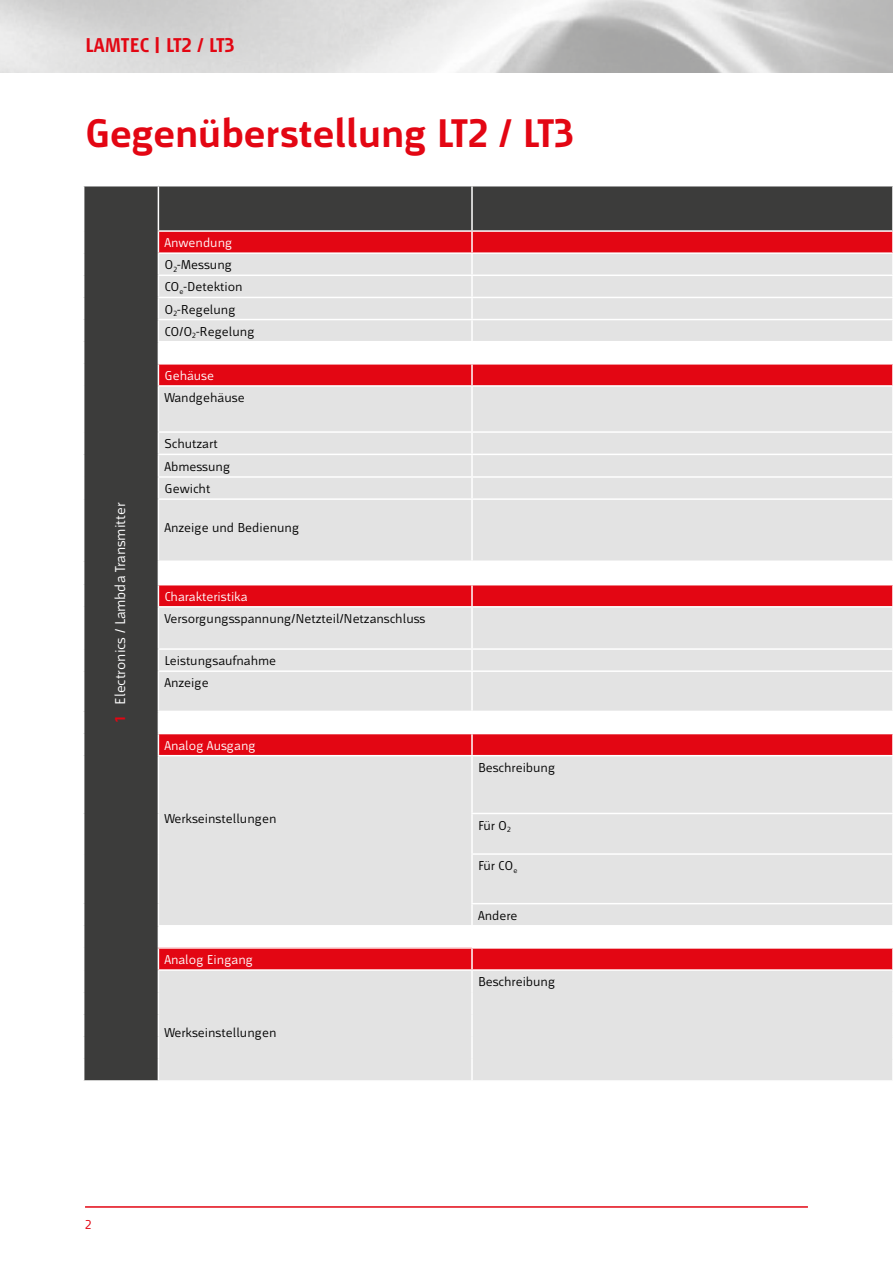
<style>
.page{position:relative;width:893px;height:1263px;background:#fff}
.page>*{position:absolute;margin:0;border:0;box-sizing:border-box;transform-origin:0 0}
.t1{font:700 42px "Mr Jones";color:#e30613}
.t2{font:700 21px "Mr Jones";color:#e30613}
.t3{font:15px "Mr Jones";color:#fff}
.t4{font:13.5px/22.2px "Mr Jones";color:#000}
.t5{font:13.5px "Mr Jones";color:#fff}
.t6{font:13.5px "Mr Jones";color:#e30613}
.s1{font-weight:700;color:#e30613}
.s2{color:#fff}
</style>
<div class="page">
<hr style="left:85px;top:1206px;width:723px;height:2px;background:#e30613">
<div style="left:84px;top:186px;width:808px;height:894px;background:#3c3c3b"></div>
<div style="left:159px;top:232px;width:733px;height:20px;background:#e30613"></div>
<div style="left:159px;top:254px;width:733px;height:826px;background:#e3e3e3"></div>
<svg style="left:159px;top:342px;width:733px;height:605px;background:#e7cfd1"></svg>
<div style="left:158px;top:948px;width:314px;height:22px;background:#e30613"></div>
<hr style="left:158px;top:186px;width:1px;height:44px;background:#fff">
<hr style="left:471px;top:186px;width:2px;height:44px;background:#fff">
<hr style="left:158px;top:230px;width:314px;height:2px;background:#fff">
<hr style="left:472px;top:230px;width:421px;height:2px;background:#fff">
<hr style="left:471px;top:232px;width:2px;height:20px;background:#fff">
<hr style="left:158px;top:252px;width:314px;height:2px;background:#fff">
<hr style="left:472px;top:252px;width:421px;height:2px;background:#fff">
<hr style="left:471px;top:254px;width:2px;height:21px;background:#fff">
<hr style="left:158px;top:275px;width:314px;height:1px;background:#fff">
<hr style="left:472px;top:275px;width:421px;height:1px;background:#fff">
<hr style="left:471px;top:276px;width:2px;height:21px;background:#fff">
<hr style="left:158px;top:297px;width:314px;height:1px;background:#fff">
<hr style="left:472px;top:297px;width:421px;height:1px;background:#fff">
<hr style="left:471px;top:298px;width:2px;height:21px;background:#fff">
<hr style="left:158px;top:319px;width:314px;height:1px;background:#fff">
<hr style="left:472px;top:319px;width:421px;height:1px;background:#fff">
<hr style="left:471px;top:320px;width:2px;height:21px;background:#fff">
<hr style="left:158px;top:341px;width:314px;height:1px;background:#fff">
<hr style="left:472px;top:341px;width:421px;height:1px;background:#fff">
<hr style="left:471px;top:342px;width:2px;height:21px;background:#fff">
<hr style="left:158px;top:363px;width:314px;height:2px;background:#fff">
<svg style="left:158px;top:232px;width:1px;height:153px"></svg>
<hr style="left:472px;top:363px;width:421px;height:2px;background:#fff">
<hr style="left:471px;top:365px;width:2px;height:20px;background:#fff">
<hr style="left:158px;top:385px;width:314px;height:2px;background:#fff">
<hr style="left:158px;top:387px;width:1px;height:44px;background:#fff">
<hr style="left:472px;top:385px;width:421px;height:2px;background:#fff">
<hr style="left:471px;top:387px;width:2px;height:44px;background:#fff">
<svg style="left:892px;top:230px;width:1px;height:156px"></svg>
<hr style="left:158px;top:431px;width:314px;height:2px;background:#fff">
<hr style="left:472px;top:431px;width:421px;height:2px;background:#fff">
<hr style="left:471px;top:433px;width:2px;height:21px;background:#fff">
<hr style="left:158px;top:454px;width:314px;height:1px;background:#fff">
<hr style="left:472px;top:454px;width:421px;height:1px;background:#fff">
<hr style="left:471px;top:455px;width:2px;height:21px;background:#fff">
<hr style="left:158px;top:476px;width:314px;height:2px;background:#fff">
<svg style="left:158px;top:433px;width:1px;height:65px"></svg>
<hr style="left:472px;top:476px;width:421px;height:2px;background:#fff">
<hr style="left:471px;top:478px;width:2px;height:20px;background:#fff">
<hr style="left:158px;top:498px;width:314px;height:2px;background:#fff">
<hr style="left:158px;top:500px;width:1px;height:60px;background:#fff">
<hr style="left:472px;top:498px;width:421px;height:2px;background:#fff">
<hr style="left:471px;top:500px;width:2px;height:60px;background:#fff">
<hr style="left:158px;top:560px;width:314px;height:2px;background:#fff">
<hr style="left:472px;top:560px;width:421px;height:2px;background:#fff">
<hr style="left:471px;top:562px;width:2px;height:22px;background:#fff">
<hr style="left:158px;top:584px;width:314px;height:1px;background:#fff">
<svg style="left:158px;top:562px;width:1px;height:44px"></svg>
<hr style="left:472px;top:584px;width:421px;height:1px;background:#fff">
<hr style="left:471px;top:585px;width:2px;height:21px;background:#fff">
<hr style="left:158px;top:606px;width:314px;height:2px;background:#fff">
<hr style="left:158px;top:608px;width:1px;height:40px;background:#fff">
<hr style="left:472px;top:606px;width:421px;height:2px;background:#fff">
<hr style="left:471px;top:608px;width:2px;height:40px;background:#fff">
<svg style="left:892px;top:585px;width:1px;height:22px"></svg>
<hr style="left:158px;top:648px;width:314px;height:2px;background:#fff">
<svg style="left:158px;top:650px;width:1px;height:20px"></svg>
<hr style="left:472px;top:648px;width:421px;height:2px;background:#fff">
<hr style="left:471px;top:650px;width:2px;height:20px;background:#fff">
<hr style="left:158px;top:670px;width:314px;height:2px;background:#fff">
<hr style="left:158px;top:672px;width:1px;height:39px;background:#fff">
<hr style="left:472px;top:670px;width:421px;height:2px;background:#fff">
<hr style="left:471px;top:672px;width:2px;height:39px;background:#fff">
<hr style="left:158px;top:711px;width:314px;height:1px;background:#fff">
<hr style="left:472px;top:711px;width:421px;height:1px;background:#fff">
<hr style="left:471px;top:712px;width:2px;height:21px;background:#fff">
<hr style="left:158px;top:733px;width:314px;height:1px;background:#fff">
<svg style="left:158px;top:712px;width:1px;height:43px"></svg>
<hr style="left:472px;top:733px;width:421px;height:1px;background:#fff">
<hr style="left:471px;top:734px;width:2px;height:21px;background:#fff">
<hr style="left:158px;top:755px;width:314px;height:1px;background:#fff">
<hr style="left:158px;top:756px;width:1px;height:57px;background:#fff">
<hr style="left:472px;top:755px;width:421px;height:1px;background:#fff">
<hr style="left:471px;top:756px;width:2px;height:57px;background:#fff">
<svg style="left:892px;top:734px;width:1px;height:21px"></svg>
<hr style="left:158px;top:813px;width:1px;height:41px;background:#fff">
<hr style="left:471px;top:813px;width:422px;height:1px;background:#fff">
<hr style="left:471px;top:814px;width:2px;height:39px;background:#fff">
<hr style="left:158px;top:854px;width:1px;height:50px;background:#fff">
<hr style="left:471px;top:853px;width:422px;height:2px;background:#fff">
<hr style="left:471px;top:855px;width:2px;height:48px;background:#fff">
<hr style="left:471px;top:903px;width:422px;height:1px;background:#fff">
<hr style="left:471px;top:904px;width:2px;height:21px;background:#fff">
<hr style="left:158px;top:925px;width:314px;height:1px;background:#fff">
<hr style="left:472px;top:925px;width:421px;height:1px;background:#fff">
<hr style="left:471px;top:926px;width:2px;height:21px;background:#fff">
<hr style="left:158px;top:947px;width:314px;height:2px;background:#fff">
<hr style="left:472px;top:947px;width:421px;height:2px;background:#fff">
<hr style="left:471px;top:949px;width:2px;height:20px;background:#fff">
<hr style="left:158px;top:969px;width:314px;height:2px;background:#fff">
<hr style="left:472px;top:969px;width:421px;height:2px;background:#fff">
<hr style="left:471px;top:971px;width:2px;height:21px;background:#fff">
<hr style="left:471px;top:992px;width:2px;height:22px;background:#fff">
<hr style="left:471px;top:1014px;width:2px;height:22px;background:#fff">
<hr style="left:471px;top:1036px;width:2px;height:23px;background:#fff">
<svg style="left:158px;top:904px;width:1px;height:176px"></svg>
<hr style="left:471px;top:1059px;width:2px;height:21px;background:#fff">
<svg style="left:892px;top:948px;width:1px;height:112px"></svg>
<h2 class="t2" style="left:85px;top:33px;width:151px">LAMTEC | LT2 / LT3</h2>
<h1 class="t1" style="left:85px;top:111px;width:491px">Gegenüberstellung LT2 / LT3</h1>
<p class="t3" style="left:112px;top:722px;width:221px;rotate:-90deg"><span class="s1">1</span> Electronics / Lambda Transmitter</p>
<p class="t4" style="left:164px;top:232px;width:92px"><span class="s2">Anwendung<br></span>O<sub>2</sub>-Messung<br>CO<sub>e</sub>-Detektion<br>O<sub>2</sub>-Regelung<br>CO/O<sub>2</sub>-Regelung</p>
<p class="t5" style="left:164px;top:368px;width:51px">Gehäuse</p>
<p class="t4" style="left:164px;top:387px;width:82px">Wandgehäuse</p>
<p class="t4" style="left:164px;top:432px;width:67px">Schutzart<br>Abmessung<br>Gewicht</p>
<p class="t4" style="left:164px;top:517px;width:136px">Anzeige und Bedienung</p>
<p class="t5" style="left:164px;top:589px;width:85px">Charakteristika</p>
<p class="t4" style="left:164px;top:607px;width:263px">Versorgungsspannung/Netzteil/Netzanschluss</p>
<p class="t4" style="left:164px;top:650px;width:113px">Leistungsaufnahme<br>Anzeige</p>
<p class="t5" style="left:164px;top:738px;width:93px">Analog Ausgang</p>
<p class="t4" style="left:164px;top:807px;width:114px">Werkseinstellungen</p>
<p class="t5" style="left:164px;top:952px;width:90px">Analog Eingang</p>
<p class="t4" style="left:164px;top:1022px;width:114px">Werkseinstellungen</p>
<p class="t4" style="left:478px;top:756px;width:79px">Beschreibung</p>
<p class="t4" style="left:478px;top:814px;width:34px">Für O<sub>2</sub></p>
<p class="t4" style="left:478px;top:855px;width:41px">Für CO<sub>e</sub></p>
<p class="t4" style="left:478px;top:904px;width:41px">Andere</p>
<p class="t4" style="left:478px;top:971px;width:79px">Beschreibung</p>
<p class="t6" style="left:85px;top:1217px;width:8px">2</p>
</div>
